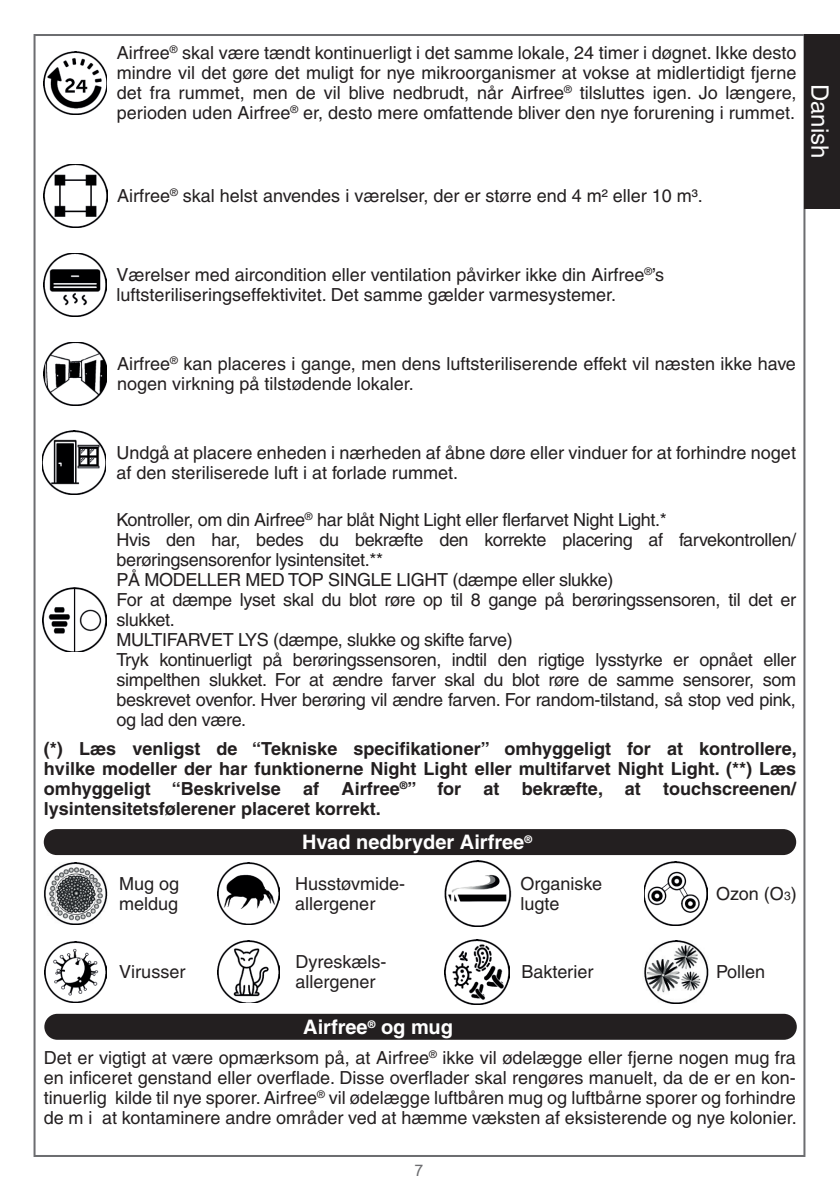
<style>
.page{position:relative;width:840px;height:1191px;background:#fff}
.page>*{position:absolute;margin:0;border:0;box-sizing:border-box;transform-origin:0 0}
.t1{font:24px "Helvetica";color:#fcfcfc}
.t2{font:700 20px "Helvetica";color:#fff}
.t3{font:18px/20px "Helvetica";letter-spacing:-.005em;color:#231f20}
.t4{font:700 18px/20px "Helvetica";color:#231f20;text-align:justify}
.t5{font:16px "Arial";color:#6c6d70}
.s1{font-size:12px}
</style>
<div class="page">
<div style="left:803px;top:34px;width:36px;height:174px;background:#231f20"></div>
<div style="left:45px;top:1014px;width:750px;height:24px;background:#231f20;border-radius:12px"></div>
<div style="left:44px;top:1013px;width:752px;height:26px;border:2px solid #231f20;border-radius:12px"></div>
<img style="left:44px;top:51px;width:63px;height:63px">
<img style="left:43px;top:253px;width:63px;height:63px">
<img style="left:44px;top:342px;width:63px;height:63px">
<img style="left:43px;top:164px;width:64px;height:64px">
<img style="left:42px;top:430px;width:64px;height:64px">
<img style="left:42px;top:588px;width:64px;height:64px">
<div style="left:45px;top:830px;width:749px;height:24px;background:#231f20;border-radius:12px"></div>
<div style="left:44px;top:829px;width:751px;height:26px;border:2px solid #231f20;border-radius:12px"></div>
<img style="left:44px;top:862px;width:64px;height:62px">
<img style="left:217px;top:941px;width:62px;height:62px">
<img style="left:644px;top:940px;width:64px;height:63px">
<img style="left:444px;top:939px;width:65px;height:65px">
<img style="left:217px;top:862px;width:62px;height:62px">
<img style="left:444px;top:861px;width:68px;height:65px">
<img style="left:644px;top:861px;width:63px;height:64px">
<img style="left:45px;top:941px;width:61px;height:61px">
<p class="t3" style="left:117px;top:43px;width:680px;text-align:justify">Airfree<sup>®</sup> skal være tændt kontinuerligt i det samme lokale, 24 timer i døgnet. Ikke desto mindre vil det gøre det muligt for nye mikroorganismer at vokse at midlertidigt fjerne det fra rummet, men de vil blive nedbrudt, når Airfree<sup>®</sup> tilsluttes igen. Jo længere, perioden uden Airfree<sup>®</sup> er, desto mere omfattende bliver den nye forurening i rummet.</p>
<p class="t3" style="left:117px;top:186px;width:587px">Airfree<sup>®</sup> skal helst anvendes i værelser, der er større end 4 m² eller 10 m³.</p>
<h1 class="t1" style="left:833px;top:84px;width:76px;rotate:90deg">Danish</h1>
<p class="t3" style="left:116px;top:264px;width:549px">Værelser med aircondition eller ventilation påvirker ikke din Airfree<sup>®</sup>’s luftsteriliseringseffektivitet. Det samme gælder varmesystemer.</p>
<p class="t3" style="left:117px;top:353px;width:680px">Airfree<sup>®</sup> kan placeres i gange, men dens luftsteriliserende effekt vil næsten ikke have nogen virkning på tilstødende lokaler.</p>
<p class="t3" style="left:116px;top:442px;width:680px">Undgå at placere enheden i nærheden af åbne døre eller vinduer for at forhindre noget af den steriliserede luft i at forlade rummet.</p>
<p class="t3" style="left:116px;top:510px;width:680px">Kontroller, om din Airfree<sup>®</sup> har blåt Night Light eller flerfarvet Night Light.*<br>Hvis den har, bedes du bekræfte den korrekte placering af farvekontrollen/ berøringsensorenfor lysintensitet.**<br>PÅ MODELLER MED TOP SINGLE LIGHT (dæmpe eller slukke)<br>For at dæmpe lyset skal du blot røre op til 8 gange på berøringssensoren, til det er slukket.<br>MULTIFARVET LYS (dæmpe, slukke og skifte farve)<br>Tryk kontinuerligt på berøringssensoren, indtil den rigtige lysstyrke er opnået eller simpelthen slukket. For at ændre farver skal du blot røre de samme sensorer, som beskrevet ovenfor. Hver berøring vil ændre farven. For random-tilstand, så stop ved pink, og lad den være.</p>
<p class="t4" style="left:44px;top:738px;width:754px">(*) Læs venligst de “Tekniske specifikationer” omhyggeligt for at kontrollere, hvilke modeller der har funktionerne Night Light eller multifarvet Night Light. (**) Læs omhyggeligt “Beskrivelse af Airfree<sup>®</sup>” for at bekræfte, at touchscreenen/ lysintensitetsfølerener placeret korrekt.</p>
<p class="t2" style="left:302px;top:830px;width:231px">Hvad nedbryder Airfree<sup>®</sup></p>
<p class="t3" style="left:119px;top:873px;width:62px">Mug og meldug</p>
<p class="t3" style="left:295px;top:873px;width:111px">Husstøvmide&shy;allergener</p>
<p class="t3" style="left:520px;top:873px;width:83px">Organiske lugte</p>
<p class="t3" style="left:715px;top:883px;width:82px">Ozon (O<span class="s1">3</span>)</p>
<p class="t3" style="left:119px;top:962px;width:68px">Virusser</p>
<p class="t3" style="left:295px;top:952px;width:92px">Dyreskæls&shy;allergener</p>
<p class="t3" style="left:521px;top:962px;width:74px">Bakterier</p>
<p class="t3" style="left:715px;top:962px;width:51px">Pollen</p>
<p class="t2" style="left:303px;top:1014px;width:151px">Airfree<sup>®</sup> og mug</p>
<p class="t3" style="left:44px;top:1048px;width:754px;text-align:justify">Det er vigtigt at være opmærksom på, at Airfree<sup>®</sup> ikke vil ødelægge eller fjerne nogen mug fra en inficeret genstand eller overflade. Disse overflader skal rengøres manuelt, da de er en kon&shy;tinuerlig kilde til nye sporer. Airfree<sup>®</sup> vil ødelægge luftbåren mug og luftbårne sporer og forhindre de m i at kontaminere andre områder ved at hæmme væksten af eksisterende og nye kolonier.</p>
<p class="t5" style="left:414px;top:1158px;width:10px">7</p>
</div>
